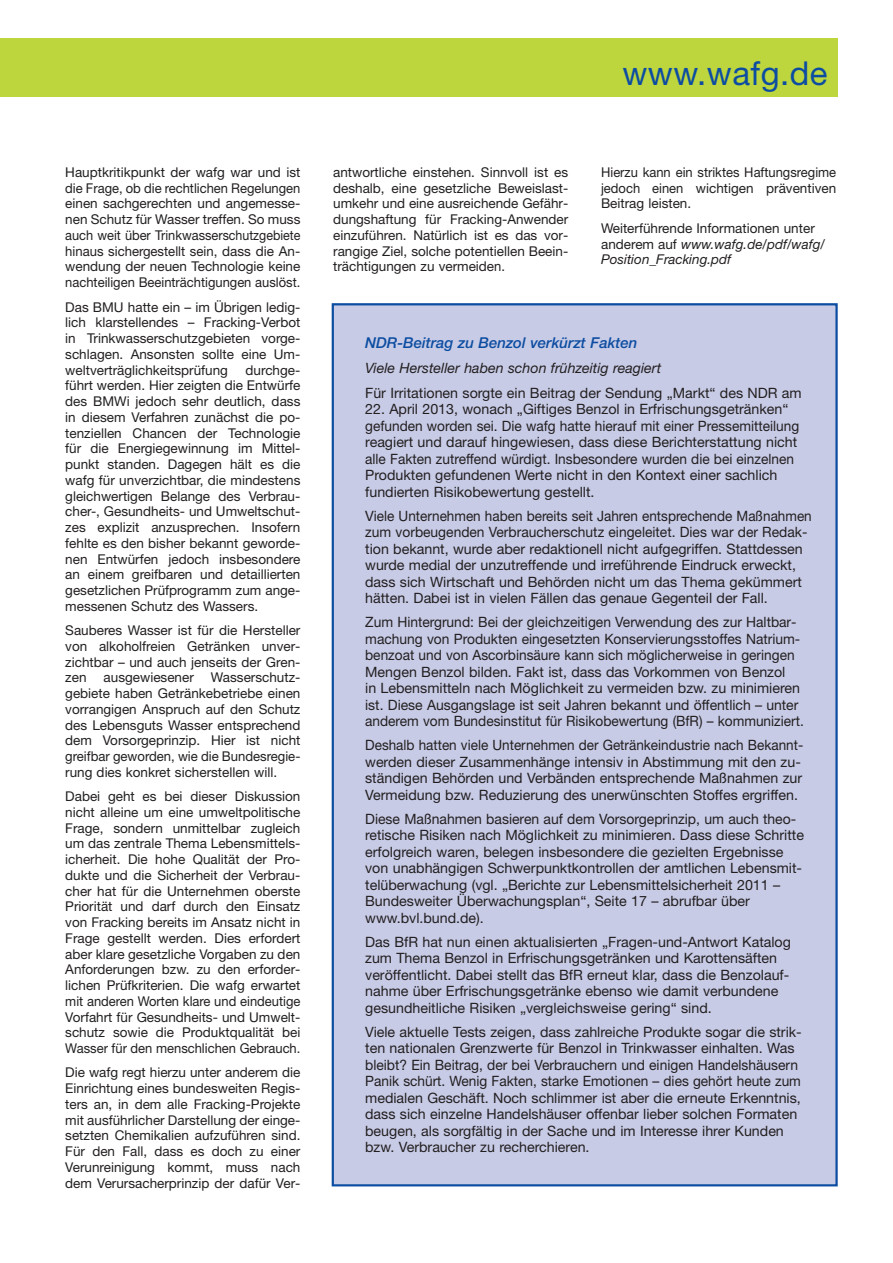
<style>
.page{position:relative;width:893px;height:1263px;background:#fff}
.page>*{position:absolute;margin:0;border:0;box-sizing:border-box;transform-origin:0 0}
.t1{font:33px "Helvetica Neue";letter-spacing:.015em;color:#0d4da1}
.t2{font:italic 500 15px "Helvetica Neue";color:#0d4da1}
.t3{font:14.25px/16.5px "Helvetica Neue";color:#231f20}
.t4{font:14.25px/16.5px "Helvetica Neue";color:#231f20;scale:.95 1}
.t5{font:italic 14.25px "Helvetica Neue";color:#231f20}
.t6{font:13.5px/15.8px "Helvetica Neue";color:#231f20;text-align:justify}
.t7{font:13.5px/15.8px "Helvetica Neue";color:#231f20;text-align:justify;scale:.96 1}
.s1{font-style:italic}
.s2{font-style:italic;color:#fff}
</style>
<div class="page">
<div style="left:0;top:38px;width:838px;height:58px;background:#bdd63e"></div>
<div style="left:334px;top:305px;width:501px;height:879px;background:#c7cbe6"></div>
<p class="t6" style="left:65px;top:166px;width:237px">Hauptkritikpunkt der wafg war und ist die Frage, ob die rechtlichen Regelungen einen sachgerechten und angemesse&shy;nen Schutz für Wasser treffen. So muss auch weit über Trinkwasserschutzgebiete hinaus sichergestellt sein, dass die An&shy;wendung der neuen Technologie keine nachteiligen Beeinträchtigungen auslöst.</p>
<p class="t6" style="left:65px;top:300px;width:237px">Das BMU hatte ein – im Übrigen ledig&shy;lich klarstellendes – Fracking-Verbot in Trinkwasserschutzgebieten vorge&shy;schlagen. Ansonsten sollte eine Um&shy;weltverträglichkeitsprüfung</p>
<p class="t6" style="left:65px;top:363px;width:237px;text-indent:180px">durchge&shy;führt werden. Hier zeigten die Entwürfe des BMWi jedoch sehr deutlich, dass in diesem Verfahren zunächst die po&shy;tenziellen Chancen der Technologie für die Energiegewinnung im Mittel&shy;punkt standen. Dagegen hält es die wafg für unverzichtbar, die mindestens gleichwertigen Belange des Verbrau&shy;cher-, Gesundheits- und Umweltschut&shy;zes explizit anzusprechen. Insofern fehlte es den bisher bekannt geworde&shy;nen Entwürfen jedoch insbesondere an einem greifbaren und detaillierten gesetzlichen Prüfprogramm zum ange&shy;messenen Schutz des Wassers.</p>
<p class="t6" style="left:65px;top:624px;width:237px">Sauberes Wasser ist für die Hersteller von alkoholfreien Getränken unver&shy;zichtbar – und auch jenseits der Gren&shy;zen</p>
<p class="t6" style="left:65px;top:671px;width:237px;text-indent:146px">Wasserschutz&shy;gebiete haben Getränkebetriebe einen vorrangigen Anspruch auf den Schutz des Lebensguts Wasser entsprechend dem Vorsorgeprinzip. Hier ist nicht greifbar geworden, wie die Bundesregie&shy;rung dies konkret sicherstellen will.</p>
<p class="t6" style="left:65px;top:790px;width:237px">Dabei geht es bei dieser Diskussion nicht alleine um eine umweltpolitische Frage, sondern unmittelbar zugleich um das zentrale Thema Lebensmittels&shy;icherheit. Die hohe Qualität der Pro&shy;dukte und die Sicherheit der Verbrau&shy;cher hat für die Unternehmen oberste Priorität und darf durch den Einsatz von Fracking bereits im Ansatz nicht in Frage gestellt werden. Dies erfordert aber klare gesetzliche Vorgaben zu den Anforderungen bzw. zu den erforder&shy;lichen Prüfkriterien. Die wafg erwartet mit anderen Worten klare und eindeutige Vorfahrt für Gesundheits- und Umwelt&shy;schutz sowie die Produktqualität bei Wasser für den menschlichen Gebrauch.</p>
<p class="t6" style="left:65px;top:1066px;width:237px">Die wafg regt hierzu unter anderem die Einrichtung eines bundesweiten Regis&shy;ters an, in dem alle Fracking-Projekte mit ausführlicher Darstellung der einge&shy;setzten Chemikalien aufzuführen sind.<br>Für den Fall, dass es doch zu einer Verunreinigung kommt, muss nach dem Verursacherprinzip der dafür Ver-</p>
<p class="t6" style="left:104px;top:671px;width:92px">ausgewiesener</p>
<h1 class="t1" style="left:622px;top:61px;width:207px">www.wafg.de</h1>
<p class="t6" style="left:333px;top:166px;width:237px">antwortliche einstehen. Sinnvoll ist es deshalb, eine gesetzliche Beweislast&shy;umkehr und eine ausreichende Gefähr&shy;dungshaftung für Fracking-Anwender einzuführen. Natürlich ist es das vor&shy;rangige Ziel, solche potentiellen Beein&shy;trächtigungen zu vermeiden.</p>
<p class="t7" style="left:601px;top:166px;width:246px">Hierzu kann ein striktes Haftungsregime jedoch einen wichtigen präventiven Beitrag leisten.</p>
<p class="t6" style="left:601px;top:221px;width:231px;text-align:left">Weiterführende Informationen unter anderem auf <span class="s1">www.wafg.de/pdf/wafg/</span><span class="s2">-<br></span><span class="s1">Position_Fracking.pdf</span></p>
<p class="t2" style="left:365px;top:337px;width:274px">NDR-Beitrag zu Benzol verkürzt Fakten</p>
<p class="t5" style="left:365px;top:363px;width:297px">Viele Hersteller haben schon frühzeitig reagiert</p>
<p class="t3" style="left:365px;top:386px;width:438px">Für Irritationen sorgte ein Beitrag der Sendung „Markt“ des NDR am</p>
<p class="t3" style="left:365px;top:402px;width:436px">22. April 2013, wonach „Giftiges Benzol in Erfrischungsgetränken“ gefunden worden sei. Die wafg hatte hierauf mit einer Pressemitteilung reagiert und darauf hingewiesen, dass diese Berichterstattung nicht alle Fakten zutreffend würdigt. Insbesondere wurden die bei einzelnen Produkten gefundenen Werte nicht in den Kontext einer sachlich fundierten Risikobewertung gestellt.</p>
<p class="t3" style="left:365px;top:509px;width:448px">Viele Unternehmen haben bereits seit Jahren entsprechende Maßnahmen zum vorbeugenden Verbraucherschutz eingeleitet. Dies war der Redak&shy;tion bekannt, wurde aber redaktionell nicht aufgegriffen. Stattdessen wurde medial der unzutreffende und irreführende Eindruck erweckt, dass sich Wirtschaft und Behörden nicht um das Thema gekümmert hätten. Dabei ist in vielen Fällen das genaue Gegenteil der Fall.</p>
<p class="t3" style="left:365px;top:615px;width:440px">Zum Hintergrund: Bei der gleichzeitigen Verwendung des zur Haltbar&shy;machung von Produkten eingesetzten Konservierungsstoffes Natrium&shy;benzoat und von Ascorbinsäure kann sich möglicherweise in geringen Mengen Benzol bilden. Fakt ist, dass das Vorkommen von Benzol<br>in Lebensmitteln nach Möglichkeit zu vermeiden bzw. zu minimieren ist. Diese Ausgangslage ist seit Jahren bekannt und öffentlich – unter anderem vom Bundesinstitut für Risikobewertung (BfR) – kommuniziert.</p>
<p class="t4" style="left:365px;top:738px;width:463px">Deshalb hatten viele Unternehmen der Getränkeindustrie nach Bekannt&shy;werden dieser Zusammenhänge intensiv in Abstimmung mit den zu&shy;ständigen Behörden und Verbänden entsprechende Maßnahmen zur Vermeidung bzw. Reduzierung des unerwünschten Stoffes ergriffen.</p>
<p class="t3" style="left:365px;top:812px;width:440px">Diese Maßnahmen basieren auf dem Vorsorgeprinzip, um auch theo&shy;retische Risiken nach Möglichkeit zu minimieren. Dass diese Schritte erfolgreich waren, belegen insbesondere die gezielten Ergebnisse von unabhängigen Schwerpunktkontrollen der amtlichen Lebensmit&shy;telüberwachung (vgl. „Berichte zur Lebensmittelsicherheit 2011 – Bundesweiter Überwachungsplan“, Seite 17 – abrufbar über www.bvl.bund.de).</p>
<p class="t3" style="left:365px;top:935px;width:427px">Das BfR hat nun einen aktualisierten „Fragen-und-Antwort Katalog zum Thema Benzol in Erfrischungsgetränken und Karottensäften veröffentlicht. Dabei stellt das BfR erneut klar, dass die Benzolauf&shy;nahme über Erfrischungsgetränke ebenso wie damit verbundene gesundheitliche Risiken „vergleichsweise gering“ sind.</p>
<p class="t3" style="left:365px;top:1025px;width:438px">Viele aktuelle Tests zeigen, dass zahlreiche Produkte sogar die strik&shy;ten nationalen Grenzwerte für Benzol in Trinkwasser einhalten. Was bleibt? Ein Beitrag, der bei Verbrauchern und einigen Handelshäusern Panik schürt. Wenig Fakten, starke Emotionen – dies gehört heute zum medialen Geschäft. Noch schlimmer ist aber die erneute Erkenntnis, dass sich einzelne Handelshäuser offenbar lieber solchen Formaten beugen, als sorgfältig in der Sache und im Interesse ihrer Kunden bzw. Verbraucher zu recherchieren.</p>
</div>
